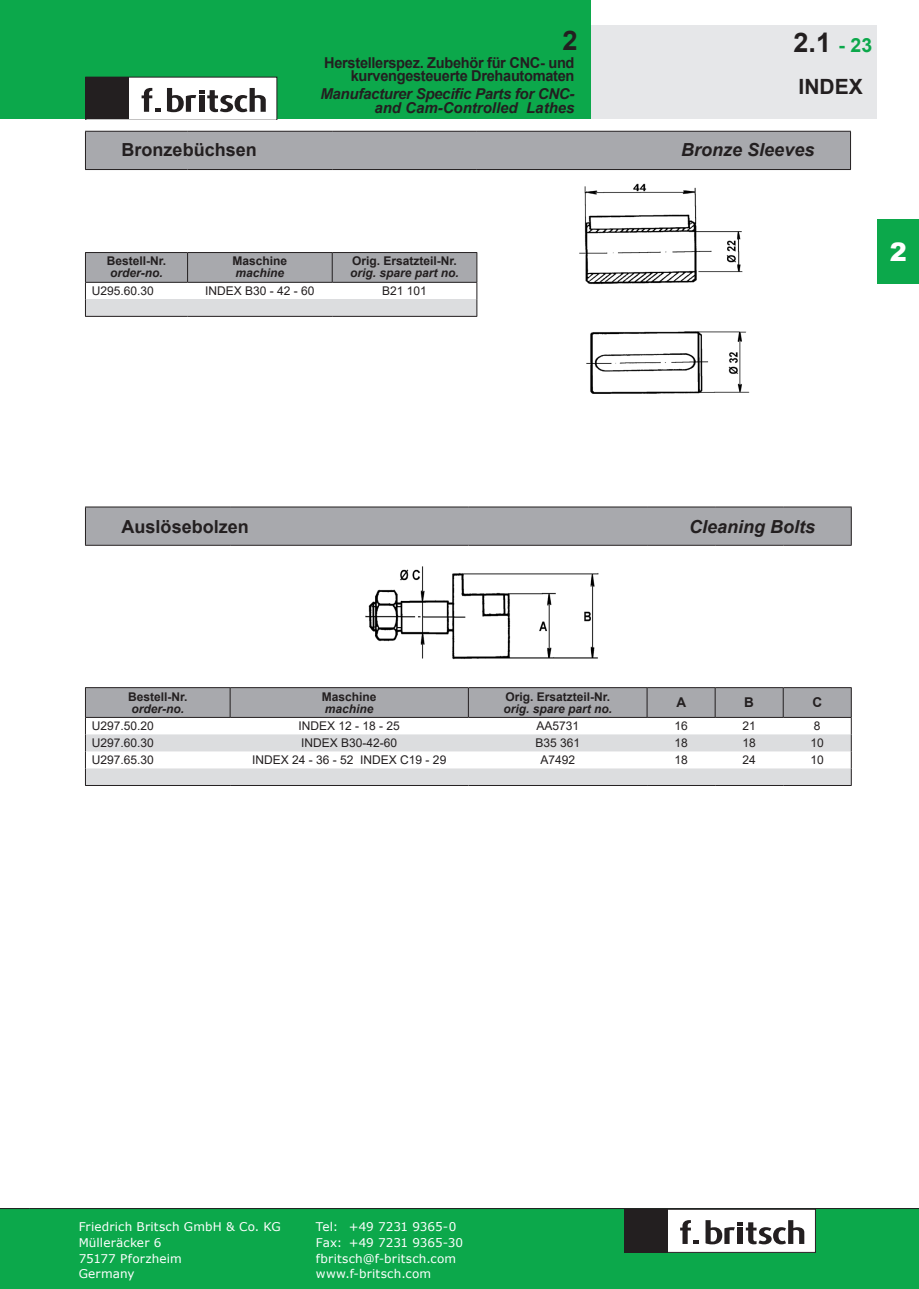
<style>
.page{position:relative;width:919px;height:1289px;background:#fff}
.page>*{position:absolute;margin:0;border:0;box-sizing:border-box;transform-origin:0 0}
.t1{font:700 27px "Arial";color:#231f20}
.t2{font:900 25.5px "Arial";color:#fff}
.t3{font:700 21px "Arial";color:#231f20}
.Überschrift_li{font:700 18px "Arial";color:#231f20}
.Überschrift_re{font:italic 700 18px "Arial";color:#231f20}
.t4{font:700 15px/13.5px "Arial";letter-spacing:-.02em;color:#231f20;text-align:right}
.t5{font:italic 700 15px/13.5px "Arial";letter-spacing:-.02em;color:#231f20;text-align:right}
.Überschrift_Tab{font:700 13.5px "Arial";color:#231f20}
.Tab_Körper{font:12px "Arial";color:#231f20}
.t6{font:12px "Verdana";letter-spacing:.01em;color:#fff}
.Überschrift_Tab-2{font:700 12px "Arial";color:#231f20}
.Überschrift_Tab-3{font:italic 700 12px "Arial";color:#231f20}
.s1{font-size:19.5px;color:#0ca84b}
</style>
<div class="page">
<div style="left:85px;top:26px;width:791px;height:93px;background:#e6e7e9"></div>
<div style="left:0;top:0;width:591px;height:119px;background:#0ca84b"></div>
<svg style="left:86px;top:77px;width:191px;height:42px;background:#a8a7a7"></svg>
<div style="left:0;top:1208px;width:918px;height:80px;background:#0ca84b"></div>
<hr style="left:0;top:1208px;width:918px;height:1px;background:#231f20">
<div style="left:624px;top:1209px;width:191px;height:43px;background:#fff"></div>
<div style="left:624px;top:1209px;width:43px;height:43px;background:#231f20"></div>
<svg style="left:705px;top:1220px;width:99px;height:24px"></svg>
<svg style="left:680px;top:1220px;width:19px;height:23px"></svg>
<div style="left:624px;top:1209px;width:191px;height:43px;border:1px solid #231f20"></div>
<div style="left:876px;top:219px;width:42px;height:65px;background:#0ca84b"></div>
<div style="left:86px;top:132px;width:764px;height:37px;background:#a8a9ad"></div>
<div style="left:86px;top:252px;width:392px;height:30px;background:#a8a9ad"></div>
<div style="left:85px;top:299px;width:392px;height:17px;background:#dcdddf"></div>
<hr style="left:85px;top:252px;width:102px;height:1px;background:#231f20">
<hr style="left:187px;top:252px;width:145px;height:1px;background:#231f20">
<svg style="left:187px;top:253px;width:1px;height:29px"></svg>
<hr style="left:332px;top:252px;width:145px;height:1px;background:#231f20">
<svg style="left:332px;top:253px;width:1px;height:29px"></svg>
<hr style="left:85px;top:131px;width:102px;height:1px;background:#231f20">
<hr style="left:85px;top:132px;width:1px;height:37px;background:#231f20">
<hr style="left:187px;top:131px;width:145px;height:1px;background:#231f20">
<hr style="left:332px;top:131px;width:145px;height:1px;background:#231f20">
<hr style="left:85px;top:169px;width:102px;height:1px;background:#231f20">
<hr style="left:187px;top:169px;width:145px;height:1px;background:#231f20">
<hr style="left:332px;top:169px;width:145px;height:1px;background:#231f20">
<hr style="left:477px;top:131px;width:373px;height:1px;background:#231f20">
<hr style="left:850px;top:132px;width:1px;height:37px;background:#231f20">
<hr style="left:477px;top:169px;width:373px;height:1px;background:#231f20">
<hr style="left:85px;top:282px;width:102px;height:1px;background:#231f20">
<hr style="left:187px;top:282px;width:145px;height:1px;background:#231f20">
<hr style="left:332px;top:282px;width:145px;height:1px;background:#231f20">
<svg style="left:85px;top:253px;width:1px;height:63px"></svg>
<svg style="left:476px;top:253px;width:1px;height:63px"></svg>
<hr style="left:85px;top:316px;width:102px;height:1px;background:#231f20">
<hr style="left:187px;top:316px;width:145px;height:1px;background:#231f20">
<hr style="left:332px;top:316px;width:145px;height:1px;background:#231f20">
<div style="left:86px;top:507px;width:764px;height:38px;background:#a8a9ad"></div>
<hr style="left:85px;top:687px;width:145px;height:1px;background:#231f20">
<hr style="left:230px;top:687px;width:238px;height:1px;background:#231f20">
<hr style="left:468px;top:687px;width:179px;height:1px;background:#231f20">
<hr style="left:647px;top:687px;width:68px;height:1px;background:#231f20">
<hr style="left:715px;top:687px;width:68px;height:1px;background:#231f20">
<hr style="left:783px;top:687px;width:68px;height:1px;background:#231f20">
<hr style="left:85px;top:506px;width:145px;height:1px;background:#231f20">
<hr style="left:85px;top:507px;width:1px;height:38px;background:#231f20">
<hr style="left:230px;top:506px;width:238px;height:1px;background:#231f20">
<hr style="left:85px;top:545px;width:145px;height:1px;background:#231f20">
<hr style="left:230px;top:545px;width:238px;height:1px;background:#231f20">
<hr style="left:468px;top:506px;width:179px;height:1px;background:#231f20">
<hr style="left:647px;top:506px;width:68px;height:1px;background:#231f20">
<hr style="left:715px;top:506px;width:68px;height:1px;background:#231f20">
<hr style="left:783px;top:506px;width:68px;height:1px;background:#231f20">
<hr style="left:850px;top:507px;width:1px;height:38px;background:#231f20">
<hr style="left:468px;top:545px;width:179px;height:1px;background:#231f20">
<hr style="left:647px;top:545px;width:68px;height:1px;background:#231f20">
<hr style="left:715px;top:545px;width:68px;height:1px;background:#231f20">
<hr style="left:783px;top:545px;width:68px;height:1px;background:#231f20">
<svg style="left:85px;top:688px;width:766px;height:97px"></svg>
<hr style="left:85px;top:785px;width:145px;height:1px;background:#231f20">
<hr style="left:230px;top:785px;width:238px;height:1px;background:#231f20">
<hr style="left:468px;top:785px;width:179px;height:1px;background:#231f20">
<hr style="left:647px;top:785px;width:68px;height:1px;background:#231f20">
<hr style="left:715px;top:785px;width:68px;height:1px;background:#231f20">
<hr style="left:783px;top:785px;width:68px;height:1px;background:#231f20">
<img style="left:579px;top:183px;width:171px;height:211px">
<img style="left:365px;top:566px;width:234px;height:94px">
<h1 class="t1" style="left:562px;top:22px;width:17px">2</h1>
<h1 class="t1" style="left:793px;top:23px;width:80px">2.1 <span class="s1">- 23</span></h1>
<h3 class="t3" style="left:798px;top:72px;width:66px">INDEX</h3>
<p class="t4" style="left:324px;top:56px;width:252px">Herstellerspez. Zubehör für CNC- und kurvengesteuerte Drehautomaten</p>
<p class="t5" style="left:320px;top:88px;width:256px">Manufacturer Specific Parts for CNC&shy;and Cam-Controlled Lathes</p>
<p class="Überschrift_li" style="left:122px;top:137px;width:137px">Bronzebüchsen</p>
<p class="Überschrift_re" style="left:681px;top:138px;width:135px">Bronze Sleeves</p>
<p class="Überschrift_Tab-2" style="left:107px;top:252px;width:61px">Bestell-Nr.</p>
<p class="Überschrift_Tab-3" style="left:110px;top:265px;width:54px">order-no.</p>
<p class="Überschrift_Tab-2" style="left:232px;top:252px;width:56px">Maschine</p>
<p class="Überschrift_Tab-3" style="left:235px;top:265px;width:50px">machine</p>
<p class="Überschrift_Tab-2" style="left:352px;top:252px;width:106px">Orig. Ersatzteil-Nr.</p>
<p class="Überschrift_Tab-3" style="left:350px;top:265px;width:110px">orig. spare part no.</p>
<p class="Tab_Körper" style="left:92px;top:283px;width:64px">U295.60.30</p>
<p class="Tab_Körper" style="left:205px;top:283px;width:111px">INDEX B30 - 42 - 60</p>
<p class="Tab_Körper" style="left:382px;top:283px;width:46px">B21 101</p>
<h2 class="t2" style="left:889px;top:233px;width:19px">2</h2>
<p class="Überschrift_li" style="left:122px;top:513px;width:129px">Auslösebolzen</p>
<p class="Überschrift_re" style="left:689px;top:514px;width:128px">Cleaning Bolts</p>
<p class="Überschrift_Tab-2" style="left:128px;top:688px;width:61px">Bestell-Nr.</p>
<p class="Überschrift_Tab-3" style="left:131px;top:701px;width:54px">order-no.</p>
<p class="Überschrift_Tab-2" style="left:322px;top:688px;width:56px">Maschine</p>
<p class="Überschrift_Tab-3" style="left:325px;top:701px;width:50px">machine</p>
<p class="Überschrift_Tab-2" style="left:505px;top:688px;width:106px">Orig. Ersatzteil-Nr.</p>
<p class="Überschrift_Tab-3" style="left:503px;top:701px;width:110px">orig. spare part no.</p>
<p class="Überschrift_Tab" style="left:676px;top:692px;width:11px">A</p>
<p class="Überschrift_Tab" style="left:744px;top:692px;width:11px">B</p>
<p class="Überschrift_Tab" style="left:812px;top:692px;width:11px">C</p>
<p class="Tab_Körper" style="left:92px;top:718px;width:64px">U297.50.20</p>
<p class="Tab_Körper" style="left:298px;top:718px;width:103px">INDEX 12 - 18 - 25</p>
<p class="Tab_Körper" style="left:536px;top:718px;width:44px">AA5731</p>
<p class="Tab_Körper" style="left:674px;top:718px;width:15px">16</p>
<p class="Tab_Körper" style="left:742px;top:718px;width:15px">21</p>
<p class="Tab_Körper" style="left:813px;top:718px;width:8px">8</p>
<p class="Tab_Körper" style="left:92px;top:734px;width:64px">U297.60.30</p>
<p class="Tab_Körper" style="left:301px;top:734px;width:98px">INDEX B30-42-60</p>
<p class="Tab_Körper" style="left:535px;top:734px;width:46px">B35 361</p>
<p class="Tab_Körper" style="left:674px;top:734px;width:15px">18</p>
<p class="Tab_Körper" style="left:742px;top:734px;width:15px">18</p>
<p class="Tab_Körper" style="left:810px;top:734px;width:15px">10</p>
<p class="Tab_Körper" style="left:92px;top:751px;width:64px">U297.65.30</p>
<p class="Tab_Körper" style="left:252px;top:751px;width:196px">INDEX 24 - 36 - 52 INDEX C19 - 29</p>
<p class="Tab_Körper" style="left:540px;top:751px;width:36px">A7492</p>
<p class="Tab_Körper" style="left:674px;top:751px;width:15px">18</p>
<p class="Tab_Körper" style="left:742px;top:751px;width:15px">24</p>
<p class="Tab_Körper" style="left:810px;top:751px;width:15px">10</p>
<p class="t6" style="left:79px;top:1218px;width:203px">Friedrich Britsch GmbH &amp; Co. KG</p>
<p class="t6" style="left:316px;top:1218px;width:142px">Tel: +49 7231 9365-0</p>
<p class="t6" style="left:79px;top:1234px;width:84px">Mülleräcker 6</p>
<p class="t6" style="left:316px;top:1234px;width:149px">Fax: +49 7231 9365-30</p>
<p class="t6" style="left:79px;top:1249px;width:105px">75177 Pforzheim</p>
<p class="t6" style="left:316px;top:1249px;width:142px">fbritsch@f-britsch.com</p>
<p class="t6" style="left:79px;top:1265px;width:57px">Germany</p>
<p class="t6" style="left:316px;top:1265px;width:117px">www.f-britsch.com</p>
</div>
